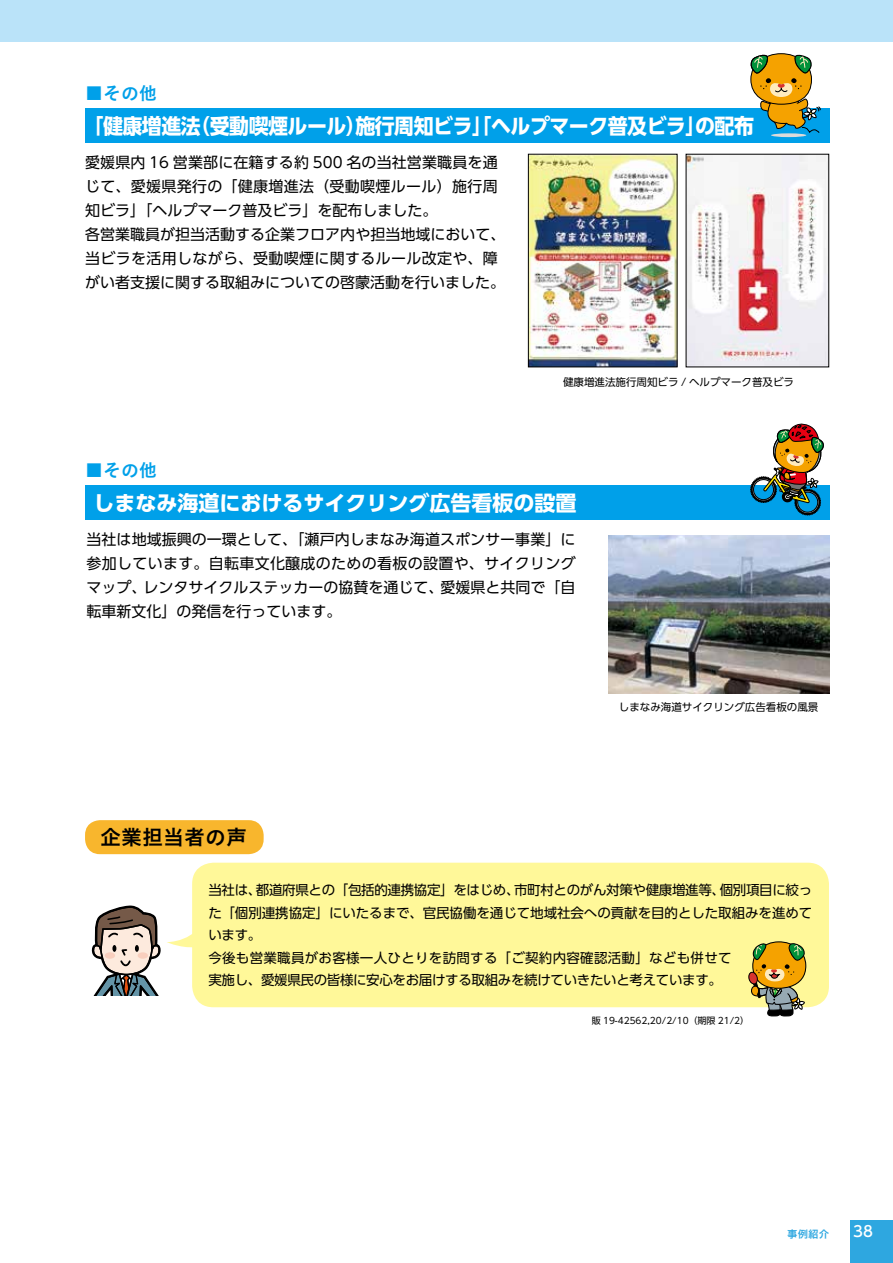
<style>
.page{position:relative;width:893px;height:1263px;background:#fff}
.page>*{position:absolute;margin:0;border:0;box-sizing:border-box;transform-origin:0 0}
.t1{font:700 21px "UD Shin Go Pro";letter-spacing:-.025em;color:#fff;scale:.95 1}
.t2{font:700 21px "UD Shin Go Pro";color:#fff}
.t3{font:21px "Koburina Go Std W6";color:#000}
.t4{font:18px "Koburina Go Std W6";color:#00a0e9}
.t5{font:15px/24px "UD Shin Go Pro";color:#000}
.t6{font:500 15px "UD Shin Go Pro";color:#fff}
.t7{font:13.5px/22.5px "UD Shin Go Pro";letter-spacing:-.025em;color:#000}
.t8{font:10.5px "UD Shin Go Pro";color:#000}
.t9{font:10.5px "Koburina Go Std W6";color:#2ea7e0}
.t10{font:9px "UD Shin Go Pr 6 N";color:#000}
</style>
<div class="page">
<div style="left:0;top:0;width:893px;height:42px;background:#bae3f9"></div>
<div style="left:850px;top:1220px;width:43px;height:43px;background:#2ea7e0"></div>
<div style="left:192px;top:863px;width:637px;height:144px;background:#fff899;border-radius:21px"></div>
<svg style="left:747px;top:941px;width:59px;height:76px"></svg>
<svg style="left:91px;top:904px;width:103px;height:91px"></svg>
<div style="left:85px;top:820px;width:179px;height:34px;background:#f8b62d;border-radius:15px"></div>
<div style="left:85px;top:109px;width:744px;height:34px;background:#00a0e9"></div>
<div style="left:85px;top:486px;width:744px;height:34px;background:#00a0e9"></div>
<img style="left:688px;top:156px;width:139px;height:209px">
<img style="left:530px;top:156px;width:145px;height:209px">
<div style="left:528px;top:154px;width:149px;height:213px;border:1px solid #000"></div>
<img style="left:608px;top:536px;width:221px;height:157px">
<svg style="left:749px;top:423px;width:75px;height:93px"></svg>
<svg style="left:750px;top:53px;width:71px;height:80px"></svg>
<svg style="left:771px;top:133px;width:35px;height:4px"></svg>
<p class="t4" style="left:85px;top:79px;width:73px">■その他</p>
<h1 class="t1" style="left:84px;top:109px;width:707px">「健康増進法（受動喫煙ルール）施行周知ビラ」「ヘルプマーク普及ビラ」の配布</h1>
<p class="t5" style="left:85px;top:150px;width:422px">愛媛県内 16 営業部に在籍する約 500 名の当社営業職員を通じて、愛媛県発行の「健康増進法（受動喫煙ルール）施行周知ビラ」「ヘルプマーク普及ビラ」を配布しました。<br>各営業職員が担当活動する企業フロア内や担当地域において、当ビラを活用しながら、受動喫煙に関するルール改定や、障がい者支援に関する取組みについての啓蒙活動を行いました。</p>
<p class="t4" style="left:85px;top:456px;width:73px">■その他</p>
<p class="t8" style="left:563px;top:374px;width:233px">健康増進法施行周知ビラ / ヘルプマーク普及ビラ</p>
<h1 class="t2" style="left:94px;top:485px;width:485px">しまなみ海道におけるサイクリング広告看板の設置</h1>
<p class="t5" style="left:87px;top:526px;width:491px;text-align:justify">当社は地域振興の一環として、「瀬戸内しまなみ海道スポンサー事業」に参加しています。自転車文化醸成のための看板の設置や、サイクリングマップ、レンタサイクルステッカーの協賛を通じて、愛媛県と共同で「自転車新文化」の発信を行っています。</p>
<p class="t8" style="left:619px;top:698px;width:201px">しまなみ海道サイクリング広告看板の風景</p>
<h1 class="t3" style="left:100px;top:821px;width:148px">企業担当者の声</h1>
<p class="t7" style="left:208px;top:878px;width:605px">当社は、都道府県との「包括的連携協定」をはじめ、市町村とのがん対策や健康増進等、個別項目に絞った「個別連携協定」にいたるまで、官民協働を通じて地域社会への貢献を目的とした取組みを進めています。<br>今後も営業職員がお客様一人ひとりを訪問する「ご契約内容確認活動」なども併せて<br>実施し、愛媛県民の皆様に安心をお届けする取組みを続けていきたいと考えています。</p>
<p class="t10" style="left:592px;top:1014px;width:159px">販 19-42562,20/2/10（期限 21/2）</p>
<p class="t9" style="left:787px;top:1226px;width:43px">事例紹介</p>
<p class="t6" style="left:853px;top:1219px;width:21px">38</p>
</div>
